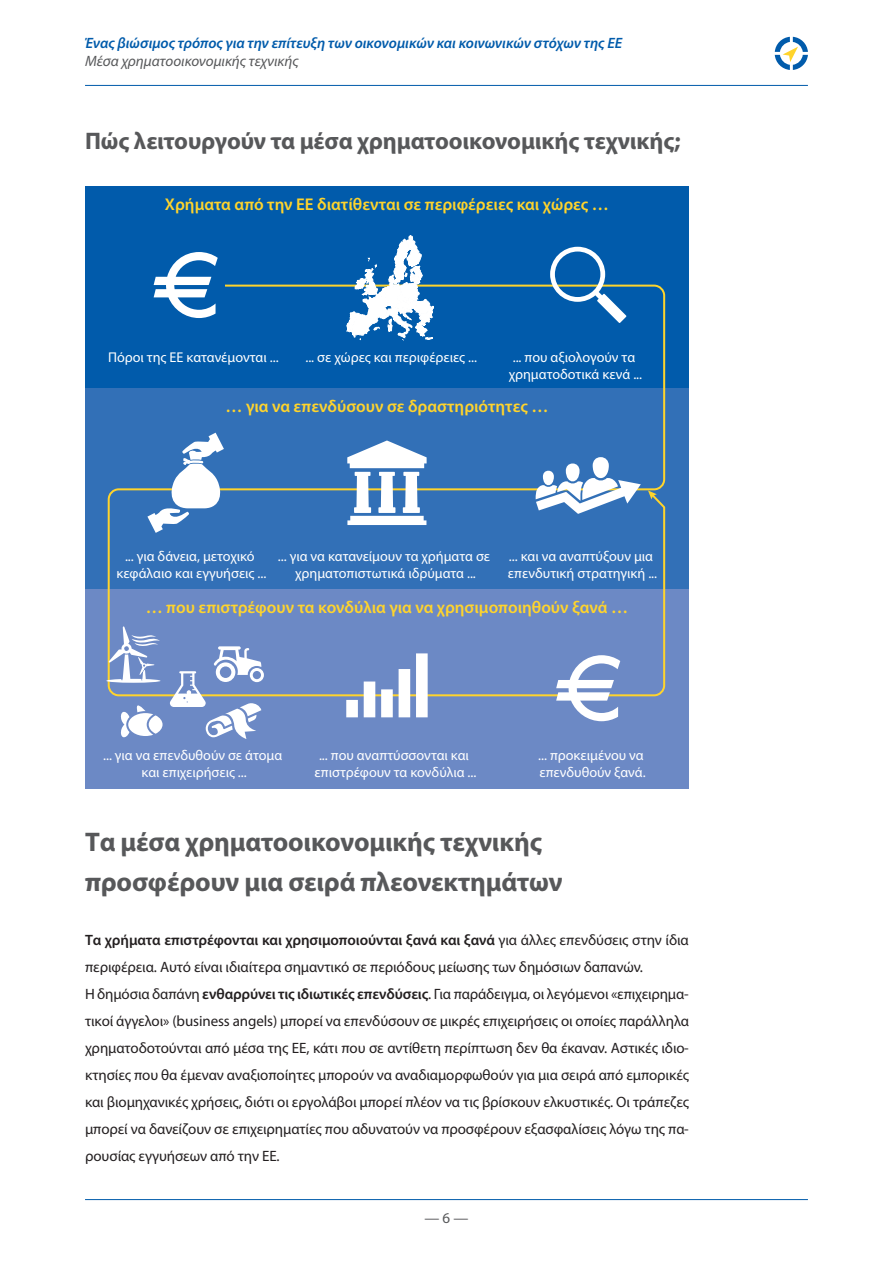
<style>
.page{position:relative;width:893px;height:1263px;background:#fff}
.page>*{position:absolute;margin:0;border:0;box-sizing:border-box;transform-origin:0 0}
.headline_1{font:700 27px/40.5px "Myriad Pro";letter-spacing:-.005em;color:#57585a}
.running_text{font:700 24px "Myriad Pro";letter-spacing:-.005em;color:#57585a}
.t1{font:600 17.1px "Myriad Pro";color:#ffd42c}
.headline_1-2{font:15px/27px "Myriad Pro";letter-spacing:-.005em;color:#231f20}
.t2{font:italic 600 15px "Myriad Pro";color:#015bab}
.t3{font:italic 15px "Myriad Pro";color:#57585a}
.t4{font:15px "Myriad Pro";color:#57585a}
.t5{font:14.25px/17.1px "Myriad Pro";color:#fff;text-align:center}
.s1{font-weight:600}
</style>
<div class="page">
<hr style="left:85px;top:1199px;width:723px;height:1px;background:#015bab">
<hr style="left:85px;top:85px;width:723px;height:1px;background:#015bab">
<svg style="left:775px;top:37px;width:33px;height:33px"></svg>
<div style="left:85px;top:388px;width:604px;height:201px;background:#3270b7"></div>
<div style="left:85px;top:186px;width:604px;height:202px;background:#015bab"></div>
<div style="left:85px;top:589px;width:604px;height:199px;background:#6c89c5"></div>
<svg style="left:107px;top:284px;width:559px;height:413px"></svg>
<svg style="left:648px;top:490px;width:9px;height:9px"></svg>
<svg style="left:550px;top:247px;width:76px;height:76px"></svg>
<svg style="left:536px;top:457px;width:105px;height:57px"></svg>
<svg style="left:347px;top:440px;width:80px;height:85px"></svg>
<svg style="left:106px;top:626px;width:54px;height:57px"></svg>
<svg style="left:149px;top:715px;width:14px;height:19px"></svg>
<svg style="left:120px;top:705px;width:33px;height:33px"></svg>
<svg style="left:170px;top:646px;width:94px;height:93px"></svg>
<svg style="left:346px;top:653px;width:82px;height:64px"></svg>
<svg style="left:154px;top:252px;width:64px;height:66px"></svg>
<svg style="left:556px;top:655px;width:64px;height:66px"></svg>
<svg style="left:147px;top:433px;width:77px;height:100px"></svg>
<svg style="left:347px;top:235px;width:87px;height:105px"></svg>
<p class="t2" style="left:85px;top:33px;width:539px">Ένας βιώσιμος τρόπος για την επίτευξη των οικονομικών και κοινωνικών στόχων της ΕΕ</p>
<p class="t3" style="left:85px;top:52px;width:215px">Μέσα χρηματοοικονομικής τεχνικής</p>
<p class="running_text" style="left:85px;top:125px;width:597px">Πώς λειτουργούν τα μέσα χρηματοοικονομικής τεχνικής;</p>
<p class="t1" style="left:165px;top:194px;width:445px">Χρήματα από την ΕΕ διατίθενται σε περιφέρειες και χώρες …</p>
<p class="t5" style="left:108px;top:348px;width:172px">Πόροι της ΕΕ κατανέμονται ...</p>
<p class="t5" style="left:305px;top:348px;width:173px">... σε χώρες και περιφέρειες ...</p>
<p class="t5" style="left:509px;top:348px;width:135px;text-align:left">... που αξιολογούν τα χρηματοδοτικά κενά ...</p>
<p class="t1" style="left:225px;top:395px;width:324px">… για να επενδύσουν σε δραστηριότητες …</p>
<p class="t5" style="left:116px;top:548px;width:152px">... για δάνεια, μετοχικό κεφάλαιο και εγγυήσεις ...</p>
<p class="t5" style="left:278px;top:548px;width:214px">... για να κατανείμουν τα χρήματα σε χρηματοπιστωτικά ιδρύματα ...</p>
<p class="t5" style="left:508px;top:548px;width:151px;text-align:left">... και να αναπτύξουν μια επενδυτική στρατηγική ...</p>
<p class="t1" style="left:146px;top:596px;width:484px">… που επιστρέφουν τα κονδύλια για να χρησιμοποιηθούν ξανά …</p>
<p class="t5" style="left:103px;top:746px;width:181px">... για να επενδυθούν σε άτομα και επιχειρήσεις ...</p>
<p class="t5" style="left:315px;top:746px;width:163px">... που αναπτύσσονται και επιστρέφουν τα κονδύλια ...</p>
<p class="t5" style="left:538px;top:746px;width:109px;text-align:left">... προκειμένου να επενδυθούν ξανά.</p>
<p class="headline_1" style="left:85px;top:820px;width:479px">Τα μέσα χρηματοοικονομικής τεχνικής προσφέρουν μια σειρά πλεονεκτημάτων</p>
<p class="headline_1-2" style="left:85px;top:926px;width:605px"><span class="s1">Τα χρήματα επιστρέφονται και χρησιμοποιούνται ξανά και ξανά</span> για άλλες επενδύσεις στην ίδια περιφέρεια. Αυτό είναι ιδιαίτερα σημαντικό σε περιόδους μείωσης των δημόσιων δαπανών.</p>
<p class="headline_1-2" style="left:85px;top:980px;width:606px;text-align:justify">Η δημόσια δαπάνη <span class="s1">ενθαρρύνει τις ιδιωτικές επενδύσεις</span>. Για παράδειγμα, οι λεγόμενοι «επιχειρημα&shy;τικοί άγγελοι» (business angels) μπορεί να επενδύσουν σε μικρές επιχειρήσεις οι οποίες παράλληλα χρηματοδοτούνται από μέσα της ΕΕ, κάτι που σε αντίθετη περίπτωση δεν θα έκαναν. Αστικές ιδιο&shy;κτησίες που θα έμεναν αναξιοποίητες μπορούν να αναδιαμορφωθούν για μια σειρά από εμπορικές και βιομηχανικές χρήσεις, διότι οι εργολάβοι μπορεί πλέον να τις βρίσκουν ελκυστικές. Οι τράπεζες μπορεί να δανείζουν σε επιχειρηματίες που αδυνατούν να προσφέρουν εξασφαλίσεις λόγω της πα&shy;ρουσίας εγγυήσεων από την ΕΕ.</p>
<p class="t4" style="left:424px;top:1209px;width:46px">— 6 —</p>
</div>
